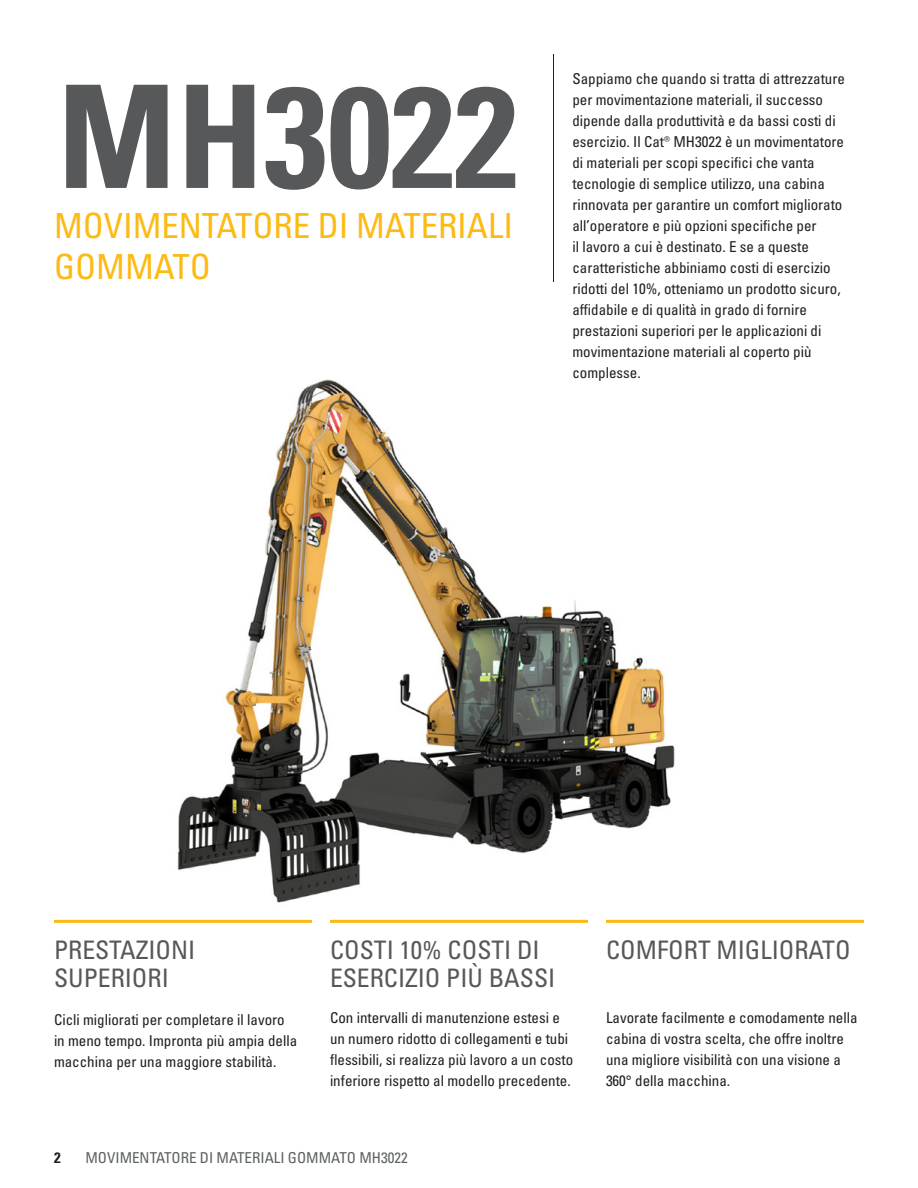
<style>
.page{position:relative;width:918px;height:1188px;background:#fff}
.page>*{position:absolute;margin:0;border:0;box-sizing:border-box;transform-origin:0 0}
.t1{font:142.95px "Univers LTCYR 67 Bold Cond";color:#57585a}
.t2{font:condensed 34.5px/41.5px "Univers LTCYR 57";color:#fcba13}
.t3{font:condensed 25.5px/28.5px "Univers LTCYR 57";color:#57585a}
.t4{font:condensed 15px/21px "Univers LTCYR 57";color:#231f20}
.t5{font:condensed 15px "Univers LTCYR 57";color:#5d6163}
.t6{font:15px "Univers LTCYR 67 Bold Cond";color:#231f20}
</style>
<div class="page">
<hr style="left:54px;top:920px;width:258px;height:3px;background:#fcba13">
<hr style="left:330px;top:920px;width:258px;height:3px;background:#fcba13">
<hr style="left:606px;top:920px;width:258px;height:3px;background:#fcba13">
<hr style="left:553px;top:54px;width:1px;height:228px;background:#231f20">
<img style="left:177px;top:379px;width:498px;height:524px">
<h1 class="t1" style="left:58px;top:49px;width:462px">MH3022</h1>
<h2 class="t2" style="left:54px;top:204px;width:461px">MOVIMENTATORE DI MATERIALI<br>GOMMATO</h2>
<p class="t4" style="left:572px;top:67px;width:274px">Sappiamo che quando si tratta di attrezzature per movimentazione materiali, il successo dipende dalla produttività e da bassi costi di esercizio. Il Cat® MH3022 è un movimentatore di materiali per scopi specifici che vanta tecnologie di semplice utilizzo, una cabina rinnovata per garantire un comfort migliorato all’operatore e più opzioni specifiche per<br>il lavoro a cui è destinato. E se a queste caratteristiche abbiniamo costi di esercizio ridotti del 10%, otteniamo un prodotto sicuro, affidabile e di qualità in grado di fornire prestazioni superiori per le applicazioni di movimentazione materiali al coperto più complesse.</p>
<h3 class="t3" style="left:54px;top:935px;width:143px">PRESTAZIONI<br>SUPERIORI</h3>
<p class="t4" style="left:54px;top:1009px;width:245px">Cicli migliorati per completare il lavoro in meno tempo. Impronta più ampia della macchina per una maggiore stabilità.</p>
<h3 class="t3" style="left:330px;top:935px;width:227px">COSTI 10% COSTI DI<br>ESERCIZIO PIÙ BASSI</h3>
<p class="t4" style="left:330px;top:1007px;width:245px">Con intervalli di manutenzione estesi e un numero ridotto di collegamenti e tubi flessibili, si realizza più lavoro a un costo inferiore rispetto al modello precedente.</p>
<p class="t6" style="left:54px;top:1148px;width:8px">2</p>
<p class="t5" style="left:86px;top:1148px;width:324px">MOVIMENTATORE DI MATERIALI GOMMATO MH3022</p>
<h3 class="t3" style="left:606px;top:935px;width:246px">COMFORT MIGLIORATO</h3>
<p class="t4" style="left:606px;top:1007px;width:253px">Lavorate facilmente e comodamente nella cabina di vostra scelta, che offre inoltre una migliore visibilità con una visione a 360° della macchina.</p>
</div>
